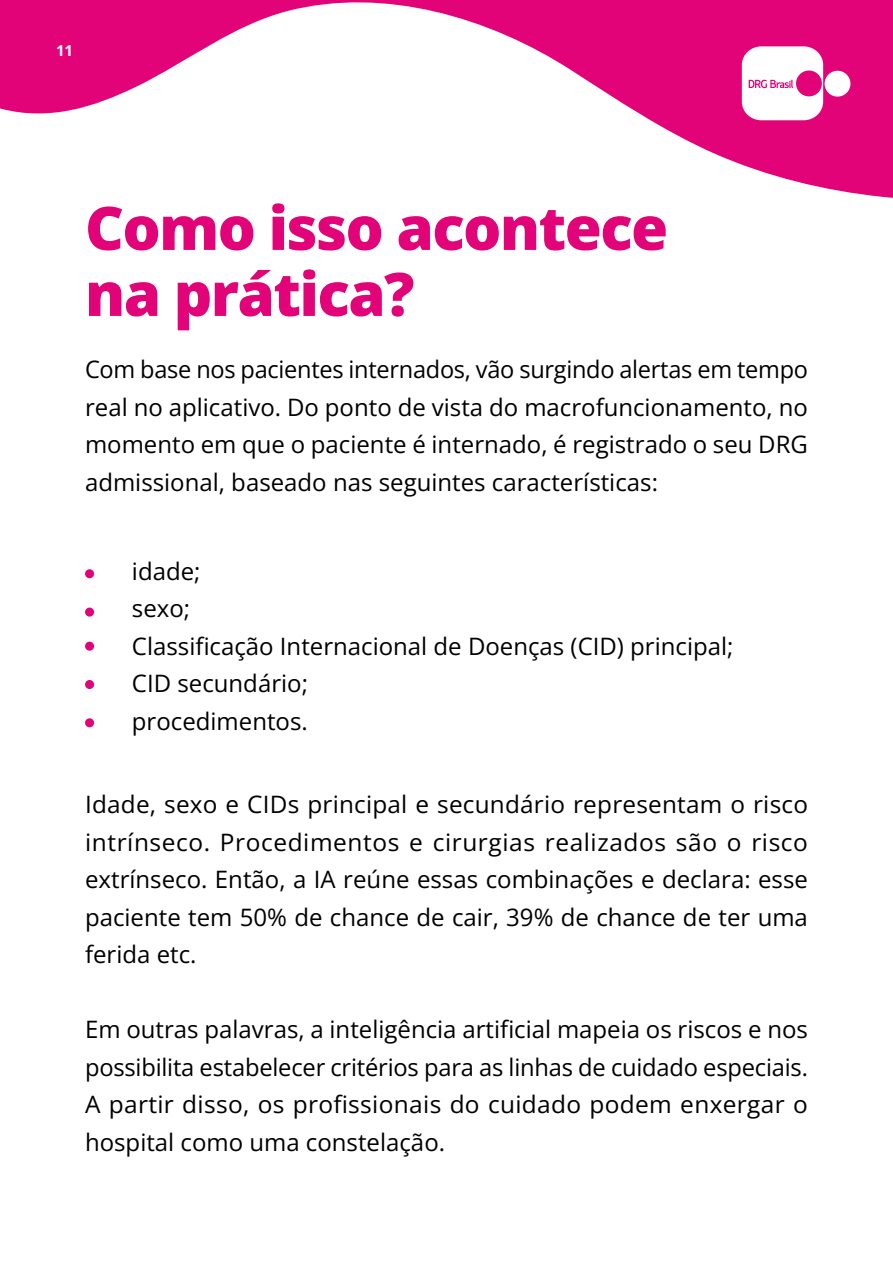
<style>
.page{position:relative;width:893px;height:1263px;background:#fff}
.page>*{position:absolute;margin:0;border:0;box-sizing:border-box;transform-origin:0 0}
.t1{font:800 60px/66px "Open Sans";letter-spacing:-.025em;color:#e20378}
.t2{font:24px/37.5px "Open Sans";color:#000;text-align:justify}
.t3{font:700 15px "Open Sans";color:#fff}
</style>
<div class="page">
<svg style="left:0;top:0;width:893px;height:198px"></svg>
<div style="left:825px;top:71px;width:25px;height:26px;background:#fff;border-radius:50%"></div>
<svg style="left:742px;top:46px;width:81px;height:74px"></svg>
<div style="left:85px;top:569px;width:9px;height:9px;background:#e20378;border-radius:50%"></div>
<div style="left:85px;top:642px;width:9px;height:9px;background:#e20378;border-radius:50%"></div>
<div style="left:85px;top:608px;width:9px;height:9px;background:#e20378;border-radius:50%"></div>
<div style="left:85px;top:680px;width:9px;height:9px;background:#e20378;border-radius:50%"></div>
<div style="left:85px;top:718px;width:9px;height:9px;background:#e20378;border-radius:50%"></div>
<p class="t3" style="left:56px;top:40px;width:19px">11</p>
<h1 class="t1" style="left:85px;top:194px;width:585px">Como isso acontece na prática?</h1>
<p class="t2" style="left:85px;top:350px;width:724px">Com base nos pacientes internados, vão surgindo alertas em tempo real no aplicativo. Do ponto de vista do macrofuncionamento, no momento em que o paciente é internado, é registrado o seu DRG admissional, baseado nas seguintes características:</p>
<p class="t2" style="left:132px;top:552px;width:603px;text-align:left">idade;<br>sexo;<br>Classificação Internacional de Doenças (CID) principal;<br>CID secundário;<br>procedimentos.</p>
<p class="t2" style="left:85px;top:785px;width:724px">Idade, sexo e CIDs principal e secundário representam o risco intrínseco. Procedimentos e cirurgias realizados são o risco extrínseco. Então, a IA reúne essas combinações e declara: esse paciente tem 50% de chance de cair, 39% de chance de ter uma ferida etc.</p>
<p class="t2" style="left:85px;top:1010px;width:724px">Em outras palavras, a inteligência artificial mapeia os riscos e nos possibilita estabelecer critérios para as linhas de cuidado especiais.<br>A partir disso, os profissionais do cuidado podem enxergar o hospital como uma constelação.</p>
</div>
